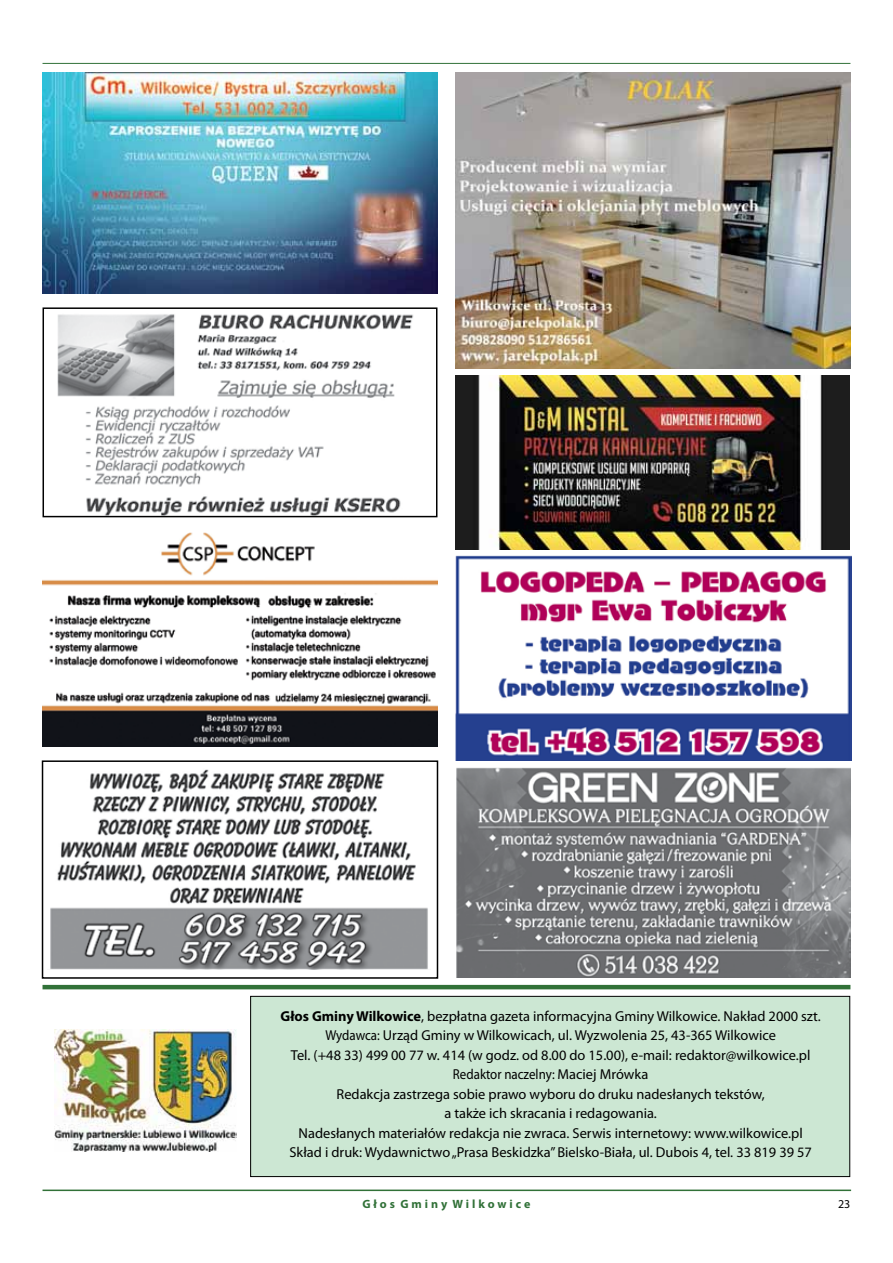
<style>
.page{position:relative;width:893px;height:1263px;background:#fff}
.page>*{position:absolute;margin:0;border:0;box-sizing:border-box;transform-origin:0 0}
.t1{font:14.4px/19.5px "Myriad Pro";color:#000;text-align:center}
.t2{font:700 12px "Myriad Pro";color:#317138}
.t3{font:12px "Myriad Pro";color:#000}
.s1{font-weight:700}
</style>
<div class="page">
<hr style="left:43px;top:63px;width:807px;height:1px;background:#317138">
<hr style="left:43px;top:1189px;width:808px;height:2px;background:#317138">
<div style="left:251px;top:996px;width:599px;height:180px;background:#cce7d3"></div>
<div style="left:250px;top:996px;width:600px;height:181px;border:1px solid #000"></div>
<img style="left:55px;top:1029px;width:181px;height:123px">
<hr style="left:43px;top:985px;width:807px;height:4px;background:#317138">
<img style="left:43px;top:72px;width:394px;height:222px">
<img style="left:456px;top:767px;width:394px;height:210px">
<img style="left:43px;top:532px;width:394px;height:214px">
<img style="left:57px;top:314px;width:357px;height:201px">
<div style="left:43px;top:307px;width:394px;height:210px;border:1px solid #000"></div>
<img style="left:50px;top:769px;width:378px;height:200px">
<div style="left:42px;top:760px;width:396px;height:219px;border:2px solid #000"></div>
<img style="left:455px;top:72px;width:395px;height:297px">
<img style="left:455px;top:375px;width:395px;height:174px">
<img style="left:455px;top:556px;width:396px;height:204px">
<p class="t1" style="left:281px;top:1006px;width:542px"><span class="s1">Głos Gminy Wilkowice</span>, bezpłatna gazeta informacyjna Gminy Wilkowice. Nakład 2000 szt.<br>Wydawca: Urząd Gminy w Wilkowicach, ul. Wyzwolenia 25, 43-365 Wilkowice<br>Tel. (+48 33) 499 00 77 w. 414 (w godz. od 8.00 do 15.00), e-mail: redaktor@wilkowice.pl Redaktor naczelny: Maciej Mrówka<br>Redakcja zastrzega sobie prawo wyboru do druku nadesłanych tekstów,<br>a także ich skracania i redagowania.<br>Nadesłanych materiałów redakcja nie zwraca. Serwis internetowy: www.wilkowice.pl Skład i druk: Wydawnictwo „Prasa Beskidzka” Bielsko-Biała, ul. Dubois 4, tel. 33 819 39 57</p>
<p class="t2" style="left:362px;top:1196px;width:169px">G ł o s G m i n y W i l k o w i c e</p>
<p class="t3" style="left:838px;top:1196px;width:14px">23</p>
</div>
